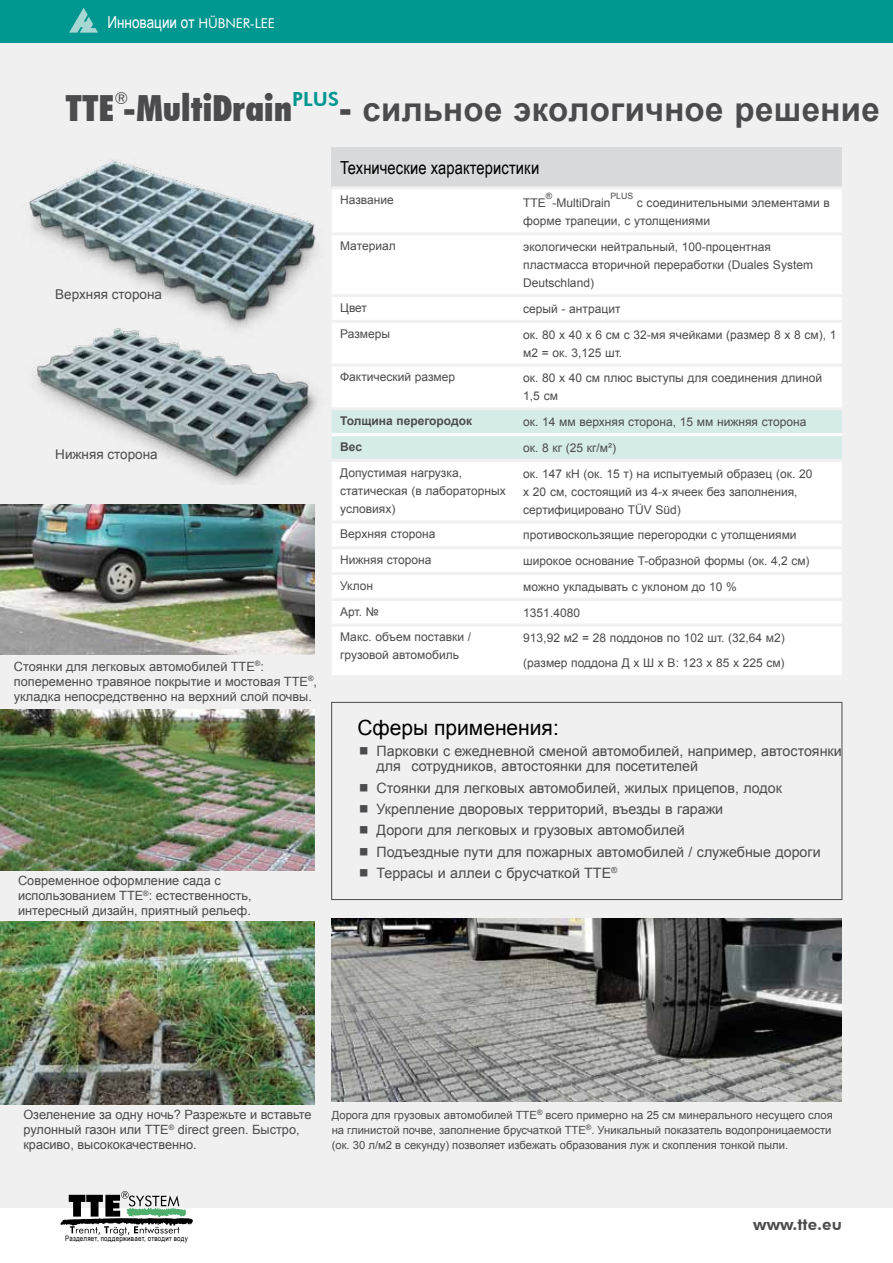
<style>
.page{position:relative;width:893px;height:1263px;background:#fff}
.page>*{position:absolute;margin:0;border:0;box-sizing:border-box;transform-origin:0 0}
.t1{font:700 33px "Arial";letter-spacing:.01em;color:#4b4b4d}
.t2{font:21px "Arial";color:#000}
.t3{font:18px "Arial Narrow";letter-spacing:.005em;color:#000}
.t4{font:16.5px "Arial Narrow";color:#fff}
.t5{font:800 16.5px "Futura BT";color:#4b4b4d}
.t6{font:16.5px "Futura BT";color:#4b4b4d}
.t7{font:14.25px/21.3px "Arial";color:#4b4b4d}
.t8{font:13.5px "Arial";color:#4b4b4d}
.t9{font:12.75px/15px "Arial";color:#4b4b4d}
.t10{font:12px/18px "Arial";color:#4b4b4d}
.t11{font:700 12px "Arial";color:#4b4b4d}
.t12{font:11.25px/15px "Arial";color:#4b4b4d}
.t13{font:8.7px "Arial";color:#4b4b4d}
.t14{font:7.5px "Arial Narrow";letter-spacing:.03em;color:#000}
.s1{font-family:"Futura BT";font-size:13.5px}
.s2{font-family:"Futura BT";font-weight:900;font-stretch:condensed;font-size:36px}
</style>
<div class="page">
<div style="left:0;top:43px;width:893px;height:1165px;background:#f0f0f1"></div>
<div style="left:0;top:0;width:893px;height:43px;background:#009790"></div>
<hr style="left:892px;top:0;width:1px;height:43px;background:#69c0bb">
<img style="left:0;top:922px;width:315px;height:182px">
<img style="left:332px;top:918px;width:510px;height:183px">
<img style="left:29px;top:159px;width:288px;height:154px">
<img style="left:32px;top:313px;width:286px;height:171px">
<svg style="left:60px;top:1191px;width:133px;height:44px"></svg>
<svg style="left:69px;top:8px;width:29px;height:25px"></svg>
<img style="left:0;top:505px;width:315px;height:150px">
<img style="left:0;top:709px;width:315px;height:161px">
<div style="left:332px;top:148px;width:510px;height:40px;background:#d9dadb"></div>
<div style="left:332px;top:190px;width:510px;height:485px;background:#fff"></div>
<div style="left:332px;top:410px;width:510px;height:49px;background:#d6ece9"></div>
<hr style="left:332px;top:294px;width:187px;height:3px;background:#f0f0f1">
<hr style="left:519px;top:294px;width:323px;height:3px;background:#f0f0f1">
<hr style="left:332px;top:320px;width:187px;height:3px;background:#f0f0f1">
<hr style="left:519px;top:320px;width:323px;height:3px;background:#f0f0f1">
<hr style="left:332px;top:364px;width:187px;height:3px;background:#f0f0f1">
<hr style="left:519px;top:364px;width:323px;height:3px;background:#f0f0f1">
<hr style="left:332px;top:459px;width:187px;height:3px;background:#f0f0f1">
<hr style="left:519px;top:459px;width:323px;height:3px;background:#f0f0f1">
<hr style="left:332px;top:521px;width:187px;height:3px;background:#f0f0f1">
<hr style="left:519px;top:521px;width:323px;height:3px;background:#f0f0f1">
<hr style="left:332px;top:546px;width:187px;height:3px;background:#f0f0f1">
<hr style="left:519px;top:546px;width:323px;height:3px;background:#f0f0f1">
<hr style="left:332px;top:572px;width:187px;height:3px;background:#f0f0f1">
<hr style="left:519px;top:572px;width:323px;height:3px;background:#f0f0f1">
<hr style="left:332px;top:598px;width:187px;height:3px;background:#f0f0f1">
<hr style="left:519px;top:598px;width:323px;height:3px;background:#f0f0f1">
<hr style="left:332px;top:624px;width:187px;height:3px;background:#f0f0f1">
<hr style="left:519px;top:624px;width:323px;height:3px;background:#f0f0f1">
<hr style="left:332px;top:186px;width:187px;height:3px;background:#f0f0f1">
<hr style="left:519px;top:186px;width:323px;height:3px;background:#f0f0f1">
<hr style="left:332px;top:232px;width:187px;height:3px;background:#f0f0f1">
<hr style="left:519px;top:232px;width:323px;height:3px;background:#f0f0f1">
<hr style="left:332px;top:407px;width:187px;height:3px;background:#f0f0f1">
<hr style="left:519px;top:407px;width:323px;height:3px;background:#f0f0f1">
<hr style="left:332px;top:433px;width:187px;height:3px;background:#fff">
<hr style="left:519px;top:433px;width:323px;height:3px;background:#fff">
<div style="left:331px;top:702px;width:511px;height:198px;border:1px solid #4b4b4d"></div>
<h3 class="t4" style="left:107px;top:10px;width:169px">Инновации от <span class="s1">HÜBNER-LEE</span></h3>
<h1 class="t1" style="left:66px;top:88px;width:815px"><span class="s2">TTE -MultiDrain</span><sup>PLUS</sup><span class="s2">-</span> сильное экологичное решение</h1>
<h3 class="t6" style="left:114px;top:89px;width:15px">®</h3>
<p class="t8" style="left:55px;top:285px;width:108px">Верхняя сторона</p>
<p class="t8" style="left:55px;top:446px;width:104px">Нижняя сторона</p>
<p class="t9" style="left:14px;top:659px;width:305px">Стоянки для легковых автомобилей TTE<sup>®</sup>: попеременно травяное покрытие и мостовая TTE<sup>®</sup>, укладка непосредственно на верхний слой почвы.</p>
<p class="t9" style="left:18px;top:873px;width:235px">Современное оформление сада с использованием TTE<sup>®</sup>: естественность, интересный дизайн, приятный рельеф.</p>
<h3 class="t3" style="left:340px;top:154px;width:201px">Технические характеристики</h3>
<p class="t10" style="left:340px;top:191px;width:55px">Название</p>
<p class="t10" style="left:523px;top:194px;width:24px">TTE</p>
<p class="t13" style="left:610px;top:191px;width:24px">PLUS</p>
<p class="t10" style="left:523px;top:194px;width:308px;text-indent:114px">с соединительными элементами в форме трапеции, с утолщениями</p>
<p class="t13" style="left:546px;top:191px;width:8px">®</p>
<p class="t10" style="left:552px;top:194px;width:59px">-MultiDrain</p>
<p class="t10" style="left:340px;top:237px;width:57px">Материал</p>
<p class="t10" style="left:523px;top:238px;width:291px">экологически нейтральный, 100-процентная пластмасса вторичной переработки (Duales System<br>Deutschland)</p>
<p class="t10" style="left:340px;top:299px;width:28px">Цвет</p>
<p class="t10" style="left:523px;top:300px;width:99px">серый - антрацит</p>
<p class="t10" style="left:340px;top:325px;width:51px">Размеры</p>
<p class="t10" style="left:523px;top:325px;width:315px">ок. 80 x 40 x 6 см с 32-мя ячейками (размер 8 x 8 см), 1 м2 = ок. 3,125 шт.</p>
<p class="t10" style="left:340px;top:368px;width:116px">Фактический размер</p>
<p class="t10" style="left:523px;top:369px;width:300px">ок. 80 x 40 см плюс выступы для соединения длиной<br>1,5 см</p>
<p class="t11" style="left:340px;top:413px;width:133px">Толщина перегородок</p>
<p class="t10" style="left:523px;top:413px;width:285px">ок. 14 мм верхняя сторона, 15 мм нижняя сторона</p>
<p class="t11" style="left:340px;top:439px;width:23px">Вес</p>
<p class="t10" style="left:523px;top:439px;width:94px">ок. 8 кг (25 кг/м²)</p>
<p class="t10" style="left:340px;top:464px;width:167px">Допустимая нагрузка, статическая (в лабораторных условиях)</p>
<p class="t10" style="left:523px;top:464px;width:291px">ок. 147 кН (ок. 15 т) на испытуемый образец (ок. 20 x 20 см, состоящий из 4-х ячеек без заполнения, сертифицировано TÜV Süd)</p>
<p class="t10" style="left:340px;top:525px;width:97px">Верхняя сторона</p>
<p class="t10" style="left:523px;top:526px;width:275px">противоскользящие перегородки с утолщениями</p>
<p class="t10" style="left:340px;top:551px;width:93px">Нижняя сторона</p>
<p class="t10" style="left:523px;top:552px;width:288px">широкое основание T-образной формы (ок. 4,2 см)</p>
<p class="t10" style="left:340px;top:577px;width:34px">Уклон</p>
<p class="t10" style="left:523px;top:578px;width:215px">можно укладывать с уклоном до 10 %</p>
<p class="t10" style="left:340px;top:603px;width:40px">Арт. №</p>
<p class="t10" style="left:523px;top:603px;width:58px">1351.4080</p>
<p class="t10" style="left:340px;top:628px;width:132px">Макс. объем поставки / грузовой автомобиль</p>
<p class="t10" style="left:523px;top:626px;width:263px;line-height:24.3px">913,92 м2 = 28 поддонов по 102 шт. (32,64 м2) (размер поддона Д x Ш x В: 123 x 85 x 225 см)</p>
<h2 class="t2" style="left:357px;top:714px;width:203px">Сферы применения:</h2>
<p class="t7" style="left:376px;top:744px;width:467px;line-height:15px">Парковки с ежедневной сменой автомобилей, например, автостоянки для сотрудников, автостоянки для посетителей</p>
<p class="t7" style="left:377px;top:777px;width:446px">Стоянки для легковых автомобилей, жилых прицепов, лодок Укрепление дворовых территорий, въезды в гаражи<br>Дороги для легковых и грузовых автомобилей<br>Подъездные пути для пожарных автомобилей / служебные дороги Террасы и аллеи с брусчаткой TTE<sup>®</sup></p>
<p class="t9" style="left:23px;top:1107px;width:290px">Озеленение за одну ночь? Разрежьте и вставьте рулонный газон или TTE<sup>®</sup> direct green. Быстро, красиво, высококачественно.</p>
<p class="t12" style="left:332px;top:1108px;width:503px">Дорога для грузовых автомобилей TTE<sup>®</sup> всего примерно на 25 см минерального несущего слоя на глинистой почве, заполнение брусчаткой TTE<sup>®</sup>. Уникальный показатель водопроницаемости (ок. 30 л/м2 в секунду) позволяет избежать образования луж и скопления тонкой пыли.</p>
<p class="t14" style="left:65px;top:1233px;width:124px">Разделяет, поддерживает, отводит воду</p>
<h3 class="t5" style="left:753px;top:1214px;width:90px">www.tte.eu</h3>
</div>
